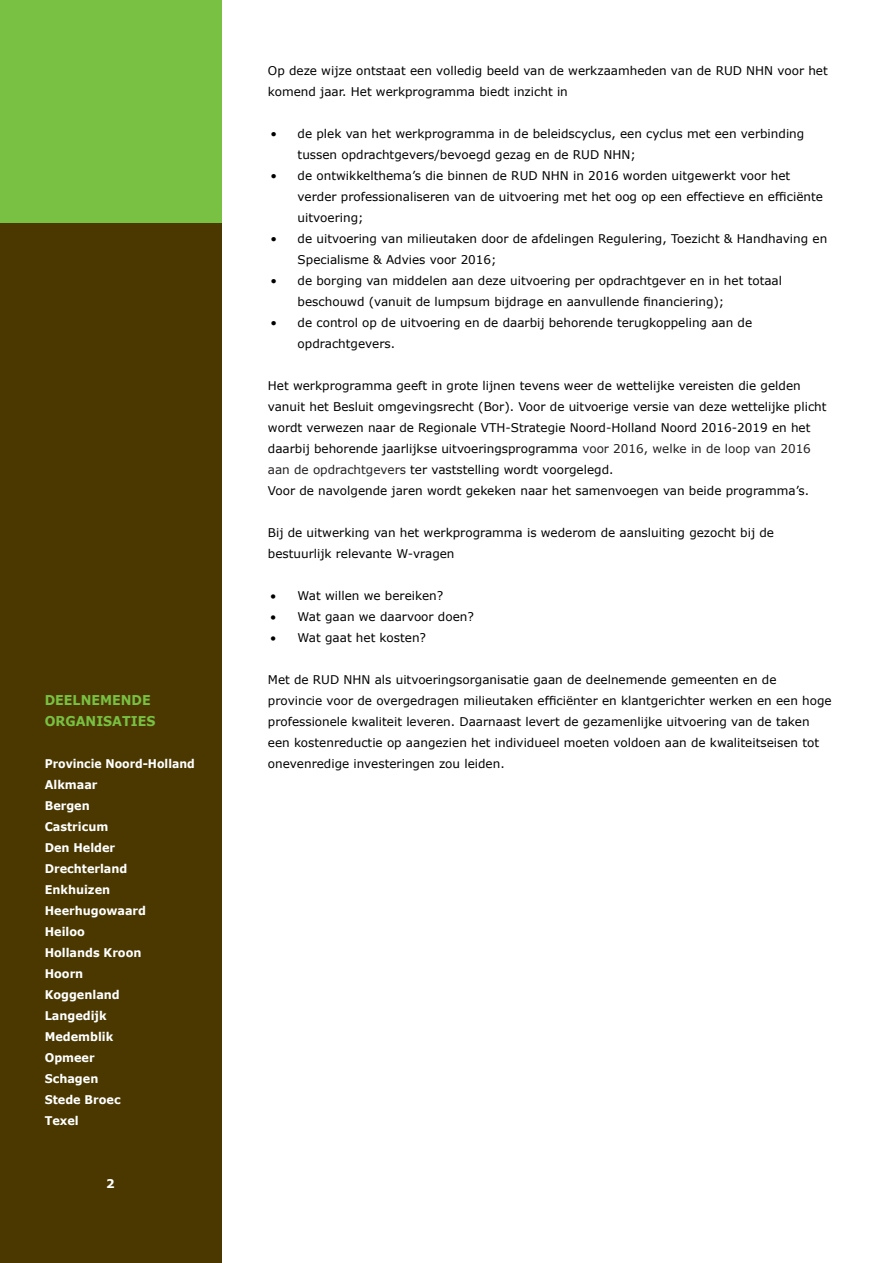
<style>
.page{position:relative;width:893px;height:1263px;background:#fff}
.page>*{position:absolute;margin:0;border:0;box-sizing:border-box;transform-origin:0 0}
.t1{font:700 13.5px/21px "Verdana";color:#79c142;scale:.94 1}
.t2{font:12px/21px "Verdana";color:#000}
.t3{font:700 12px/21px "Verdana";color:#fff;scale:.91 1}
.t4{font:700 12px "Verdana";color:#fff}
.s1{color:#231f20}
</style>
<div class="page">
<div style="left:0;top:222px;width:221px;height:1041px;background:#4a3800"></div>
<div style="left:0;top:0;width:221px;height:222px;background:#79c142"></div>
<p class="t1" style="left:45px;top:689px;width:119px">Deelnemende organisaties</p>
<p class="t3" style="left:45px;top:753px;width:166px">Provincie Noord-Holland<br>Alkmaar<br>Bergen<br>Castricum<br>Den Helder<br>Drechterland<br>Enkhuizen<br>Heerhugowaard<br>Heiloo<br>Hollands Kroon<br>Hoorn<br>Koggenland<br>Langedijk<br>Medemblik<br>Opmeer<br>Schagen<br>Stede Broec<br>Texel</p>
<p class="t4" style="left:106px;top:1175px;width:10px">2</p>
<p class="t2" style="left:268px;top:60px;width:561px">Op deze wijze ontstaat een volledig beeld van de werkzaamheden van de RUD NHN voor het komend jaar. Het werkprogramma biedt inzicht in</p>
<p class="t2" style="left:298px;top:123px;width:508px;text-indent:-27px">• de plek van het werkprogramma in de beleidscyclus, een cyclus met een verbinding tussen opdrachtgevers/bevoegd gezag en de RUD NHN;</p>
<p class="t2" style="left:298px;top:165px;width:527px;text-indent:-27px">• de ontwikkelthema’s die binnen de RUD NHN in 2016 worden uitgewerkt voor het verder professionaliseren van de uitvoering met het oog op een effectieve en efficiënte uitvoering;</p>
<p class="t2" style="left:298px;top:228px;width:531px;text-indent:-27px">• de uitvoering van milieutaken door de afdelingen Regulering, Toezicht &amp; Handhaving en<br>Specialisme &amp; Advies voor 2016;</p>
<p class="t2" style="left:298px;top:270px;width:486px;text-indent:-27px">• de borging van middelen aan deze uitvoering per opdrachtgever en in het totaal beschouwd (vanuit de lumpsum bijdrage en aanvullende financiering);</p>
<p class="t2" style="left:298px;top:312px;width:456px;text-indent:-27px">• de control op de uitvoering en de daarbij behorende terugkoppeling aan de opdrachtgevers.</p>
<p class="t2" style="left:268px;top:375px;width:560px">Het werkprogramma geeft in grote lijnen tevens weer de wettelijke vereisten die gelden vanuit het Besluit omgevingsrecht (Bor). Voor de uitvoerige versie van deze wettelijke plicht wordt verwezen naar de Regionale VTH-Strategie Noord-Holland Noord 2016-2019 en het daarbij behorende jaarlijkse uitvoeringsprogramma <span class="s1">voor 2016, welke in de loop van 2016 aan de opdrachtgevers</span> ter vaststelling wordt voorgelegd.<br>Voor de navolgende jaren wordt gekeken naar het samenvoegen van beide programma’s.</p>
<p class="t2" style="left:268px;top:522px;width:508px">Bij de uitwerking van het werkprogramma is wederom de aansluiting gezocht bij de bestuurlijk relevante W-vragen</p>
<p class="t2" style="left:271px;top:585px;width:174px">• Wat willen we bereiken?</p>
<p class="t2" style="left:271px;top:606px;width:205px">• Wat gaan we daarvoor doen?</p>
<p class="t2" style="left:271px;top:627px;width:157px">• Wat gaat het kosten?</p>
<p class="t2" style="left:268px;top:669px;width:565px">Met de RUD NHN als uitvoeringsorganisatie gaan de deelnemende gemeenten en de provincie voor de overgedragen milieutaken efficiënter en klantgerichter werken en een hoge professionele kwaliteit leveren. Daarnaast levert de gezamenlijke uitvoering van de taken een kostenreductie op aangezien het individueel moeten voldoen aan de kwaliteitseisen tot onevenredige investeringen zou leiden.</p>
</div>
